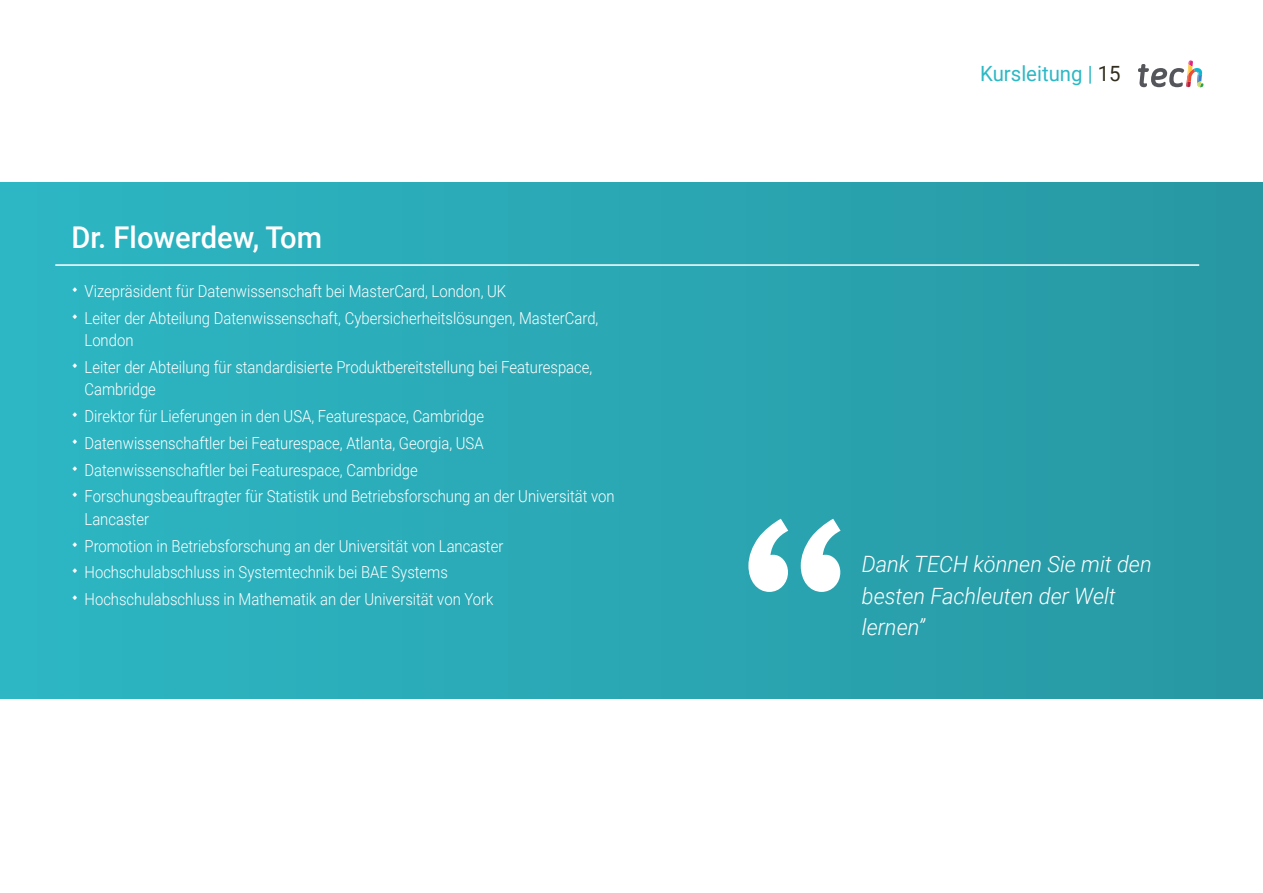
<style>
.page{position:relative;width:1263px;height:893px;background:#fff}
.page>*{position:absolute;margin:0;border:0;box-sizing:border-box;transform-origin:0 0}
.t1{font:500 30px "Roboto";color:#fff}
.t2{font:italic 300 22.5px/31.5px "Roboto";color:#fff}
.t3{font:21px "Roboto";color:#2db8c5}
.t4{font:300 16.5px/26.7px "Roboto";color:#fff;scale:.9 1}
.s1{color:#312e20}
</style>
<div class="page">
<div style="left:0;top:182px;width:1263px;height:516px;background:linear-gradient(to right,#2db7c4,#2798a3)"></div>
<svg style="left:748px;top:519px;width:92px;height:73px"></svg>
<svg style="left:1138px;top:61px;width:65px;height:27px"></svg>
<hr style="left:55px;top:264px;width:1144px;height:2px;background:#fff">
<svg style="left:73px;top:287px;width:4px;height:5px"></svg>
<svg style="left:73px;top:314px;width:4px;height:5px"></svg>
<svg style="left:73px;top:363px;width:4px;height:5px"></svg>
<svg style="left:73px;top:412px;width:4px;height:5px"></svg>
<svg style="left:73px;top:439px;width:4px;height:5px"></svg>
<svg style="left:73px;top:466px;width:4px;height:5px"></svg>
<svg style="left:73px;top:492px;width:4px;height:5px"></svg>
<svg style="left:73px;top:542px;width:4px;height:5px"></svg>
<svg style="left:73px;top:568px;width:4px;height:5px"></svg>
<svg style="left:73px;top:595px;width:4px;height:5px"></svg>
<h1 class="t1" style="left:71px;top:216px;width:252px">Dr. Flowerdew, Tom</h1>
<p class="t4" style="left:85px;top:277px;width:572px">Vizepräsident für Datenwissenschaft bei MasterCard, London, UK<br>Leiter der Abteilung Datenwissenschaft, Cybersicherheitslösungen, MasterCard,</p>
<p class="t4" style="left:85px;top:326px;width:566px">London<br>Leiter der Abteilung für standardisierte Produktbereitstellung bei Featurespace,</p>
<p class="t4" style="left:85px;top:376px;width:590px">Cambridge<br>Direktor für Lieferungen in den USA, Featurespace, Cambridge Datenwissenschaftler bei Featurespace, Atlanta, Georgia, USA Datenwissenschaftler bei Featurespace, Cambridge<br>Forschungsbeauftragter für Statistik und Betriebsforschung an der Universität von</p>
<p class="t4" style="left:85px;top:505px;width:467px">Lancaster<br>Promotion in Betriebsforschung an der Universität von Lancaster Hochschulabschluss in Systemtechnik bei BAE Systems Hochschulabschluss in Mathematik an der Universität von York</p>
<p class="t3" style="left:980px;top:59px;width:142px">Kursleitung | <span class="s1">15</span></p>
<h2 class="t2" style="left:862px;top:548px;width:291px">Dank TECH können Sie mit den besten Fachleuten der Welt lernen”</h2>
</div>
